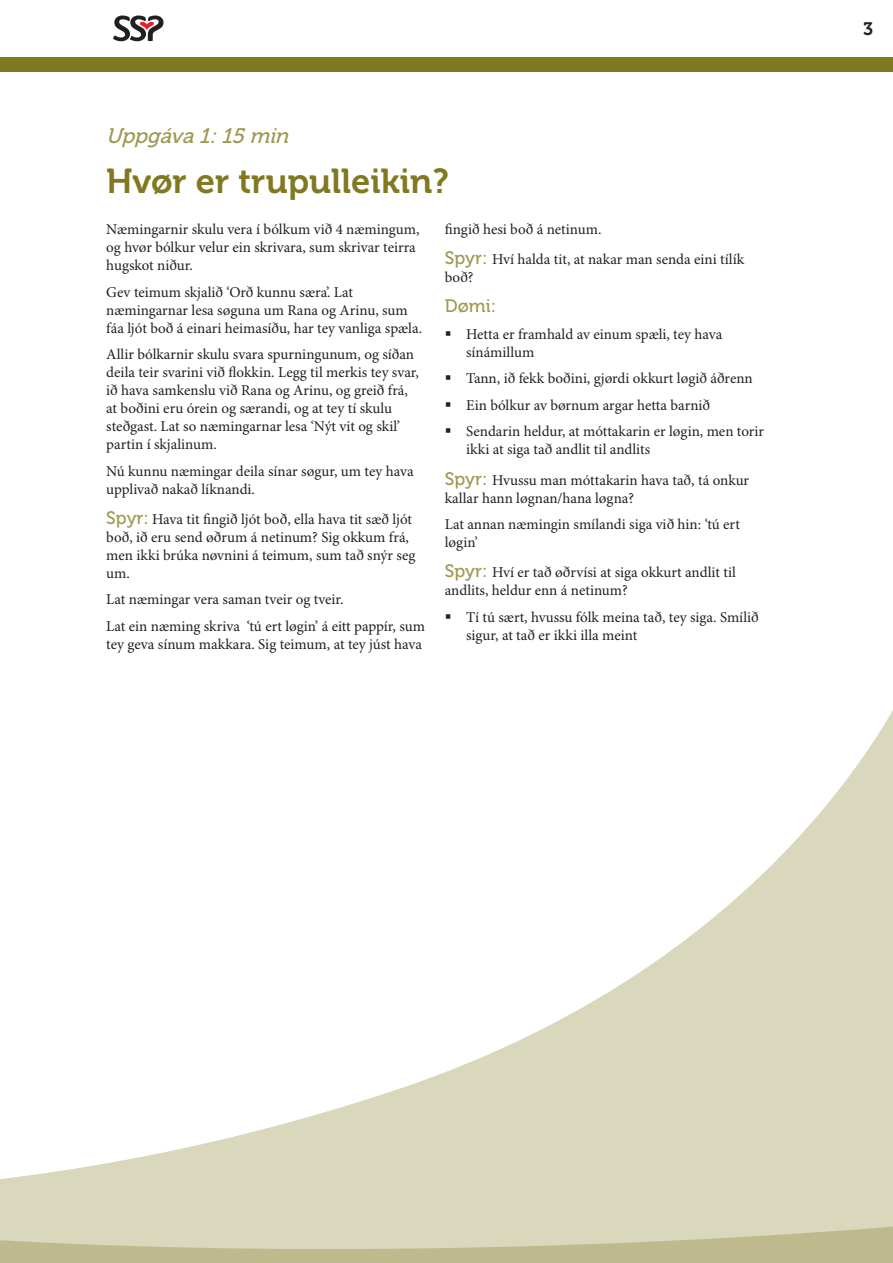
<style>
.page{position:relative;width:893px;height:1263px;background:#fff}
.page>*{position:absolute;margin:0;border:0;box-sizing:border-box;transform-origin:0 0}
.t1{font:34.5px "Museo 700";color:#807920}
.t2{font:italic 21px "Museo 500";color:#9e9851}
.t3{font:18px "Museo 500";color:#9e9851}
.t4{font:18px "Museo 700";color:#231f20}
.t5{font:15px/18px "Minion Pro";color:#231f20}
.s1{font-family:"Museo 500";font-size:18px;color:#9e9851}
</style>
<div class="page">
<svg style="left:113px;top:16px;width:51px;height:25px"></svg>
<div style="left:0;top:57px;width:893px;height:15px;background:#807920"></div>
<svg style="left:0;top:710px;width:893px;height:553px"></svg>
<h2 class="t2" style="left:106px;top:125px;width:190px">Uppgáva1:15 min</h2>
<h1 class="t1" style="left:106px;top:162px;width:344px">Hvør er trupulleikin?</h1>
<p class="t5" style="left:106px;top:221px;width:315px">Næmingarnir skulu vera í bólkum við 4 næmingum, og hvør bólkur velur ein skrivara, sum skrivar teirra hugskot niður.</p>
<p class="t5" style="left:106px;top:283px;width:317px">Gev teimum skjalið ‘Orð kunnu særa’. Lat næmingarnar lesa søguna um Rana og Arinu, sum fáa ljót boð á einari heimasíðu, har tey vanliga spæla.</p>
<p class="t5" style="left:106px;top:346px;width:314px">Allir bólkarnir skulu svara spurningunum, og síðan deila teir svarini við flokkin. Legg til merkis tey svar, ið hava samkenslu við Rana og Arinu, og greið frá, at boðini eru órein og særandi, og at tey tí skulu steðgast. Lat so næmingarnar lesa ‘Nýt vit og skil’ partin í skjalinum.</p>
<p class="t5" style="left:106px;top:462px;width:309px">Nú kunnu næmingar deila sínar søgur, um tey hava upplivað nakað líknandi.</p>
<p class="t5" style="left:106px;top:511px;width:311px"><span class="s1">Spyr:</span> Hava tit fingið ljót boð, ella hava tit sæð ljót boð, ið eru send øðrum á netinum? Sig okkum frá, men ikki brúka nøvnini á teimum, sum tað snýr seg um.</p>
<p class="t5" style="left:106px;top:587px;width:320px;line-height:26.5px">Lat næmingar vera saman tveir og tveir.<br>Lat ein næming skriva ‘tú ert løgin’ á eitt pappír, sum</p>
<p class="t5" style="left:106px;top:636px;width:317px">tey geva sínum makkara. Sig teimum, at tey júst hava</p>
<p class="t5" style="left:445px;top:215px;width:301px;line-height:30.2px">fingið hesi boð á netinum.<br><span class="s1">Spyr:</span> Hví halda tit, at nakar man senda eini tílík</p>
<p class="t5" style="left:445px;top:269px;width:30px">boð?</p>
<p class="t3" style="left:445px;top:296px;width:53px">Dømi:</p>
<p class="t5" style="left:466px;top:326px;width:258px;text-indent:-21px">▪ Hetta er framhald av einum spæli, tey hava sínámillum</p>
<p class="t5" style="left:445px;top:370px;width:309px">▪ Tann, ið fekk boðini, gjørdi okkurt løgið áðrenn</p>
<p class="t5" style="left:445px;top:397px;width:267px">▪ Ein bólkur av børnum argar hetta barnið</p>
<p class="t5" style="left:466px;top:423px;width:299px;text-indent:-21px">▪ Sendarin heldur, at móttakarin er løgin, men torir ikki at siga tað andlit til andlits</p>
<p class="t5" style="left:445px;top:471px;width:306px"><span class="s1">Spyr:</span> Hvussu man móttakarin hava tað, tá onkur kallar hann løgnan/hana løgna?</p>
<p class="t5" style="left:445px;top:516px;width:297px">Lat annan næmingin smílandi siga við hin: ‘tú ert løgin’</p>
<p class="t5" style="left:445px;top:564px;width:293px"><span class="s1">Spyr:</span> Hví er tað øðrvísi at siga okkurt andlit til andlits, heldur enn á netinum?</p>
<p class="t5" style="left:466px;top:608px;width:294px;text-indent:-21px">▪ Tí tú sært, hvussu fólk meina tað, tey siga. Smílið sigur, at tað er ikki illa meint</p>
<p class="t4" style="left:863px;top:19px;width:12px">3</p>
</div>
